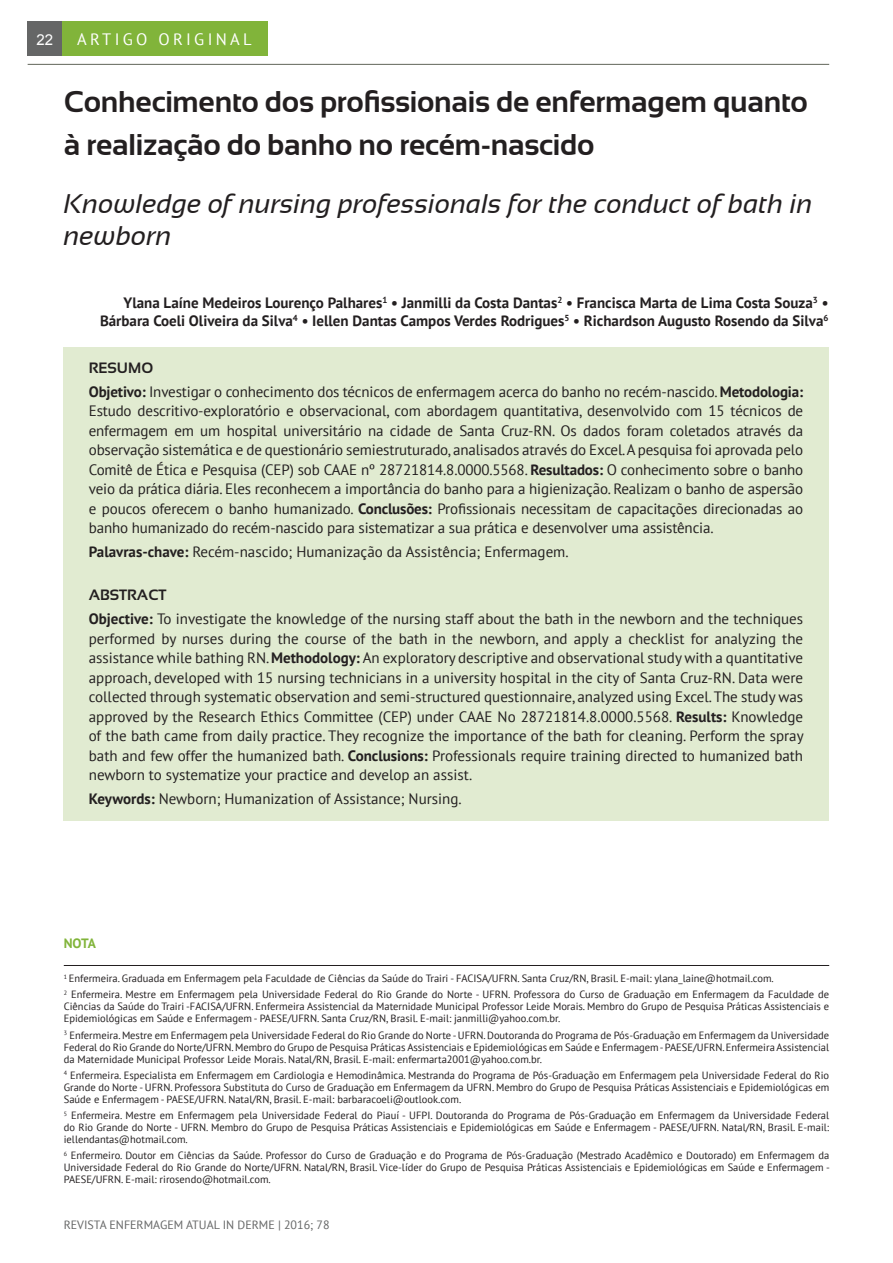
<style>
.page{position:relative;width:893px;height:1263px;background:#fff}
.page>*{position:absolute;margin:0;border:0;box-sizing:border-box;transform-origin:0 0}
.t1{font:700 30px/43.2px "Sansation";letter-spacing:-.01em;color:#231f20}
.t2{font:italic 27px/32.4px "Sansation";color:#231f20}
.t3{font:16.5px "PT Sans";letter-spacing:.2em;color:#fff}
.t4{font:15px/19.5px "PT Sans";color:#231f20;text-align:justify}
.t5{font:700 15px/18px "PT Sans";color:#231f20;text-align:right}
.t6{font:700 15px "Sansation";color:#231f20}
.t7{font:15px "Arial";color:#fff}
.t8{font:700 13.5px "PT Sans";color:#81b43a}
.t9{font:12px "PT Sans";color:#656666}
.t10{font:10.5px/12px "PT Sans";color:#231f20;text-align:justify}
.s1{font-weight:700}
</style>
<div class="page">
<div style="left:28px;top:21px;width:34px;height:35px;background:#656666"></div>
<div style="left:62px;top:21px;width:206px;height:35px;background:#81b43a"></div>
<hr style="left:28px;top:64px;width:801px;height:1px;background:#73776c">
<div style="left:63px;top:347px;width:765px;height:474px;background:#e1ebd1"></div>
<hr style="left:64px;top:965px;width:765px;height:1px;background:#231f20">
<h3 class="t7" style="left:37px;top:30px;width:18px">22</h3>
<h3 class="t3" style="left:77px;top:28px;width:176px">ARTIGO ORIGINAL</h3>
<h1 class="t1" style="left:64px;top:80px;width:746px">Conhecimento dos profissionais de enfermagem quanto à realização do banho no recém-nascido</h1>
<h2 class="t2" style="left:64px;top:187px;width:750px">Knowledge of nursing professionals for the conduct of bath in newborn</h2>
<h3 class="t5" style="left:100px;top:293px;width:730px">Ylana Laíne Medeiros Lourenço Palhares<sup>1</sup> • Janmilli da Costa Dantas<sup>2</sup> • Francisca Marta de Lima Costa Souza<sup>3</sup> •<br>Bárbara Coeli Oliveira da Silva<sup>4</sup> • Iellen Dantas Campos Verdes Rodrigues<sup>5</sup> • Richardson Augusto Rosendo da Silva<sup>6</sup></h3>
<h3 class="t6" style="left:89px;top:360px;width:66px">RESUMO</h3>
<p class="t4" style="left:89px;top:381px;width:716px"><span class="s1">Objetivo:</span> Investigar o conhecimento dos técnicos de enfermagem acerca do banho no recém-nascido. <span class="s1">Metodologia:<br></span>Estudo descritivo-exploratório e observacional, com abordagem quantitativa, desenvolvido com 15 técnicos de enfermagem em um hospital universitário na cidade de Santa Cruz-RN. Os dados foram coletados através da observação sistemática e de questionário semiestruturado, analisados através do Excel. A pesquisa foi aprovada pelo Comitê de Ética e Pesquisa (CEP) sob CAAE nº 28721814.8.0000.5568. <span class="s1">Resultados:</span> O conhecimento sobre o banho veio da prática diária. Eles reconhecem a importância do banho para a higienização. Realizam o banho de aspersão e poucos oferecem o banho humanizado. <span class="s1">Conclusões:</span> Profissionais necessitam de capacitações direcionadas ao banho humanizado do recém-nascido para sistematizar a sua prática e desenvolver uma assistência.</p>
<h3 class="t4" style="left:89px;top:542px;width:481px"><span class="s1">Palavras-chave:</span> Recém-nascido; Humanização da Assistência; Enfermagem.</h3>
<h3 class="t6" style="left:89px;top:587px;width:79px">ABSTRACT</h3>
<p class="t4" style="left:89px;top:609px;width:716px"><span class="s1">Objective:</span> To investigate the knowledge of the nursing staff about the bath in the newborn and the techniques performed by nurses during the course of the bath in the newborn, and apply a checklist for analyzing the assistance while bathing RN. <span class="s1">Methodology:</span> An exploratory descriptive and observational study with a quantitative approach, developed with 15 nursing technicians in a university hospital in the city of Santa Cruz-RN. Data were collected through systematic observation and semi-structured questionnaire, analyzed using Excel. The study was approved by the Research Ethics Committee (CEP) under CAAE No 28721814.8.0000.5568. <span class="s1">Results:</span> Knowledge of the bath came from daily practice. They recognize the importance of the bath for cleaning. Perform the spray bath and few offer the humanized bath. <span class="s1">Conclusions:</span> Professionals require training directed to humanized bath newborn to systematize your practice and develop an assist.</p>
<h3 class="t4" style="left:89px;top:788px;width:374px"><span class="s1">Keywords:</span> Newborn; Humanization of Assistance; Nursing.</h3>
<p class="t8" style="left:64px;top:934px;width:34px">NOTA</p>
<p class="t10" style="left:64px;top:970px;width:767px;line-height:16.2px"><sup>1</sup> Enfermeira. Graduada em Enfermagem pela Faculdade de Ciências da Saúde do Trairi - FACISA/UFRN. Santa Cruz/RN, Brasil. E-mail: ylana_laine@hotmail.com.<br><sup>2</sup> Enfermeira. Mestre em Enfermagem pela Universidade Federal do Rio Grande do Norte - UFRN. Professora do Curso de Graduação em Enfermagem da Faculdade de</p>
<p class="t10" style="left:64px;top:1000px;width:767px">Ciências da Saúde do Trairi -FACISA/UFRN. Enfermeira Assistencial da Maternidade Municipal Professor Leide Morais. Membro do Grupo de Pesquisa Práticas Assistenciais e<br>Epidemiológicas em Saúde e Enfermagem - PAESE/UFRN. Santa Cruz/RN, Brasil. E-mail: janmilli@yahoo.com.br.</p>
<p class="t10" style="left:64px;top:1029px;width:767px"><sup>3</sup> Enfermeira. Mestre em Enfermagem pela Universidade Federal do Rio Grande do Norte - UFRN. Doutoranda do Programa de Pós-Graduação em Enfermagem da Universidade Federal do Rio Grande do Norte/UFRN. Membro do Grupo de Pesquisa Práticas Assistenciais e Epidemiológicas em Saúde e Enfermagem - PAESE/UFRN. Enfermeira Assistencial da Maternidade Municipal Professor Leide Morais. Natal/RN, Brasil. E-mail: enfermarta2001@yahoo.com.br.</p>
<p class="t10" style="left:64px;top:1069px;width:767px"><sup>4</sup> Enfermeira. Especialista em Enfermagem em Cardiologia e Hemodinâmica. Mestranda do Programa de Pós-Graduação em Enfermagem pela Universidade Federal do Rio Grande do Norte - UFRN. Professora Substituta do Curso de Graduação em Enfermagem da UFRN. Membro do Grupo de Pesquisa Práticas Assistenciais e Epidemiológicas em Saúde e Enfermagem - PAESE/UFRN. Natal/RN, Brasil. E-mail: barbaracoeli@outlook.com.</p>
<p class="t10" style="left:64px;top:1109px;width:767px"><sup>5</sup> Enfermeira. Mestre em Enfermagem pela Universidade Federal do Piauí - UFPI. Doutoranda do Programa de Pós-Graduação em Enfermagem da Universidade Federal do Rio Grande do Norte - UFRN. Membro do Grupo de Pesquisa Práticas Assistenciais e Epidemiológicas em Saúde e Enfermagem - PAESE/UFRN. Natal/RN, Brasil. E-mail: iellendantas@hotmail.com.</p>
<p class="t10" style="left:64px;top:1149px;width:768px"><sup>6</sup> Enfermeiro. Doutor em Ciências da Saúde. Professor do Curso de Graduação e do Programa de Pós-Graduação (Mestrado Acadêmico e Doutorado) em Enfermagem da Universidade Federal do Rio Grande do Norte/UFRN. Natal/RN, Brasil. Vice-líder do Grupo de Pesquisa Práticas Assistenciais e Epidemiológicas em Saúde e Enfermagem - PAESE/UFRN. E-mail: rirosendo@hotmail.com.</p>
<p class="t9" style="left:64px;top:1217px;width:267px">REVISTA ENFERMAGEM ATUAL IN DERME | 2016; 78</p>
</div>
